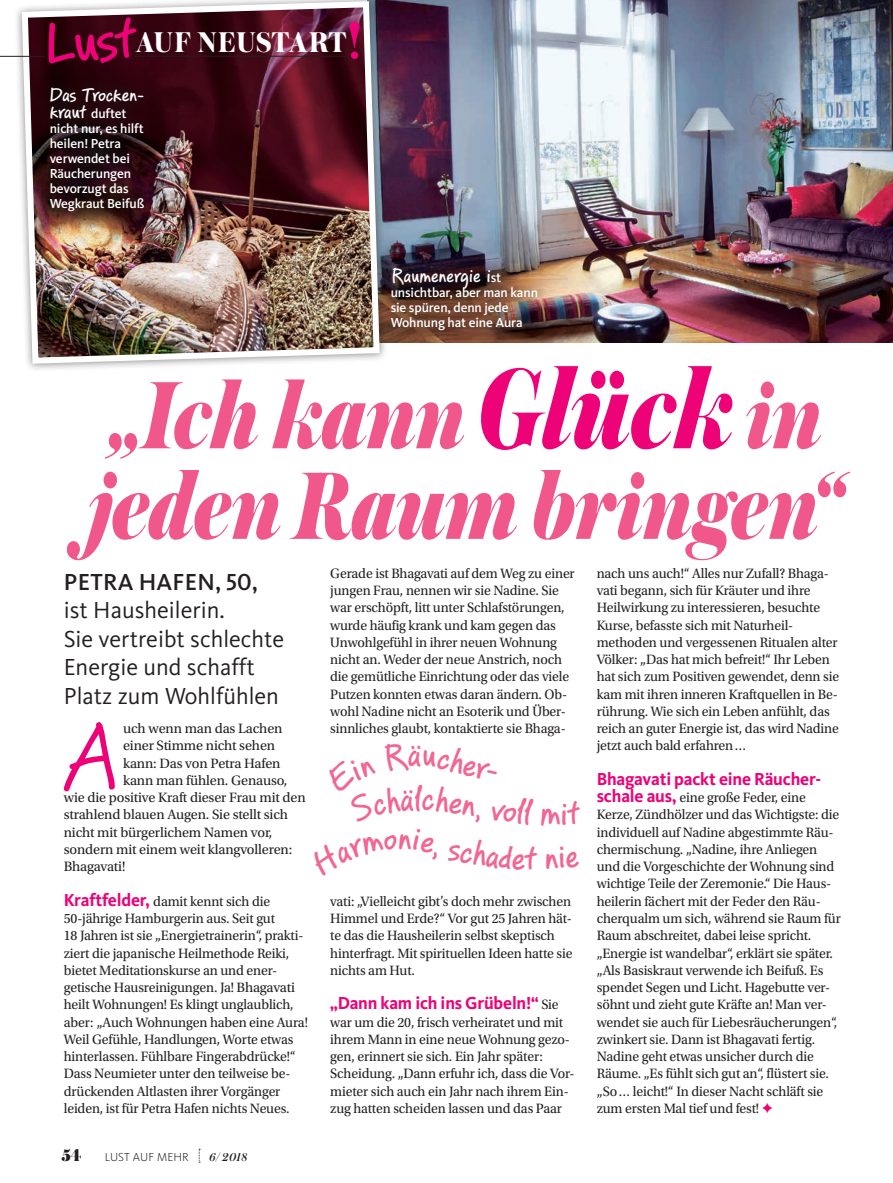
<style>
.page{position:relative;width:893px;height:1183px;background:#fff}
.page>*{position:absolute;margin:0;border:0;box-sizing:border-box;transform-origin:0 0}
.t1{font:italic 900 100.5px/90.4px "Austin";letter-spacing:-.005em;color:#f0588c;scale:.81 1}
.t2{font:91.05px "PF Reminder Pro";color:#ed0277}
.t3{font:500 60px "PF Reminder Pro";color:#ed0277}
.t4{font:500 34.5px "PF Reminder Pro";color:#f16692}
.t5{font:700 30px "Austin";color:#fff}
.t6{font:24px/28.5px "Kievit OT";color:#231f20}
.t7{font:500 24px "Kievit OT";letter-spacing:.01em;color:#231f20}
.t8{font:500 19.5px "PF Reminder Pro";letter-spacing:-.015em;color:#fff}
.t9{font:700 18px "Kievit OT";letter-spacing:-.01em;color:#ed0277}
.t10{font:900 18px "Austin";color:#231f20}
.t11{font:14.25px/17.2px "Utopia Std";letter-spacing:-.01em;color:#231f20}
.t12{font:500 13.5px/15px "Kievit OT";letter-spacing:-.01em;color:#fff}
.t13{font:300 12px "Kievit OT";letter-spacing:.01em;color:#231f20}
.t14{font:italic 500 12px "Austin";color:#231f20}
.s1{font-size:54px;color:#ed0277}
.s2{font-family:"PF Reminder Pro";font-size:19.5px}
.s3{font-family:"Kievit OT";font-size:13.5px}
.s4{font-size:120px;color:#ed0277}
.s5{font-family:"Kievit OT";font-weight:700;font-size:18px;color:#ed0277}
.s6{color:#ed0277}
.s7{font-family:"Utopia Std";font-weight:400;font-size:14.25px;color:#231f20}
</style>
<div class="page">
<img style="left:388px;top:0;width:505px;height:343px">
<div style="left:14px;top:0;width:374px;height:372px;background:#231f20;opacity:.5"></div>
<img style="left:19px;top:0;width:364px;height:367px">
<svg style="left:35px;top:73px;width:123px;height:152px;background:#2b0f12"></svg>
<img style="left:380px;top:257px;width:169px;height:84px">
<svg style="left:199px;top:1148px;width:1px;height:14px"></svg>
<hr style="left:135px;top:56px;width:212px;height:1px;background:#231f20">
<hr style="left:0;top:56px;width:45px;height:1px;background:#231f20">
<h3 class="t3" style="left:39px;top:9px;width:94px;rotate:-5deg">Lust</h3>
<h3 class="t5" style="left:136px;top:21px;width:226px">AUF NEUSTART<span class="s1">!</span></h3>
<h3 class="t8" style="left:50px;top:83px;width:96px">Das Trocken-</h3>
<p class="t12" style="left:50px;top:106px;width:96px"><span class="s2">kraut</span> duftet nicht nur, es hilft heilen! Petra verwendet bei<br>Räucherungen bevorzugt das<br>Wegkraut Beifuß</p>
<h3 class="t8" style="left:391px;top:264px;width:112px">Raumenergie i<span class="s3">st</span></h3>
<p class="t12" style="left:391px;top:285px;width:149px">unsichtbar, aber man kann sie spüren, denn jede<br>Wohnung hat eine Aura</p>
<h1 class="t1" style="left:88px;top:364px;width:938px">„Ich kann <span class="s4">Glück</span> in jeden Raum bringen“</h1>
<h3 class="t7" style="left:64px;top:568px;width:196px">PETRA HAFEN, 50,</h3>
<h3 class="t6" style="left:64px;top:596px;width:222px">ist Hausheilerin.<br>Sie vertreibt schlechte<br>Energie und schafft<br>Platz zum Wohlfühlen</h3>
<p class="t11" style="left:597px;top:564px;width:244px">nach uns auch!“ Alles nur Zufall? Bhaga&shy;vati begann, sich für Kräuter und ihre Heilwirkung zu interessieren, besuchte Kurse, befasste sich mit Naturheil&shy;methoden und vergessenen Ritualen alter Völker: „Das hat mich befreit!“ Ihr Leben hat sich zum Positiven gewendet, denn sie kam mit ihren inneren Kraftquellen in Be&shy;rührung. Wie sich ein Leben anfühlt, das reich an guter Energie ist, das wird Nadine jetzt auch bald erfahren…</p>
<p class="t9" style="left:597px;top:768px;width:226px">Bhagavati packt eine Räucher-</p>
<p class="t11" style="left:597px;top:789px;width:246px"><span class="s5">schale aus,</span> eine große Feder, eine Kerze, Zündhölzer und das Wichtigste: die individuell auf Nadine abgestimmte Räu&shy;chermischung. „Nadine, ihre Anliegen und die Vorgeschichte der Wohnung sind wichtige Teile der Zeremonie.“ Die Haus&shy;heilerin fächert mit der Feder den Räu&shy;cherqualm um sich, während sie Raum für Raum abschreitet, dabei leise spricht. „Energie ist wandelbar“, erklärt sie später. „Als Basiskraut verwende ich Beifuß. Es spendet Segen und Licht. Hagebutte ver&shy;söhnt und zieht gute Kräfte an! Man ver&shy;wendet sie auch für Liebesräucherungen“, zwinkert sie. Dann ist Bhagavati fertig.<br>Nadine geht etwas unsicher durch die Räume. „Es fühlt sich gut an“, flüstert sie. „So… leicht!“ In dieser Nacht schläft sie zum ersten Mal tief und fest! <span class="s6">✦</span></p>
<p class="t11" style="left:330px;top:564px;width:246px">Gerade ist Bhagavati auf dem Weg zu einer jungen Frau, nennen wir sie Nadine. Sie war erschöpft, litt unter Schlafstörungen, wurde häufig krank und kam gegen das Unwohlgefühl in ihrer neuen Wohnung nicht an. Weder der neue Anstrich, noch die gemütliche Einrichtung oder das viele Putzen konnten etwas daran ändern. Ob&shy;wohl Nadine nicht an Esoterik und Über&shy;sinnliches glaubt, kontaktierte sie Bhaga-</p>
<h2 class="t2" style="left:65px;top:701px;width:56px">A</h2>
<p class="t11" style="left:123px;top:720px;width:161px">uch wenn man das Lachen</p>
<p class="t11" style="left:123px;top:737px;width:154px">einer Stimme nicht sehen</p>
<p class="t11" style="left:123px;top:754px;width:159px">kann: Das von Petra Hafen</p>
<p class="t11" style="left:123px;top:771px;width:166px">kann man fühlen. Genauso,</p>
<p class="t11" style="left:64px;top:789px;width:243px">wie die positive Kraft dieser Frau mit den</p>
<p class="t11" style="left:64px;top:806px;width:226px">strahlend blauen Augen. Sie stellt sich</p>
<p class="t11" style="left:64px;top:823px;width:210px">nicht mit bürgerlichem Namen vor,</p>
<p class="t11" style="left:64px;top:840px;width:230px">sondern mit einem weit klangvolleren:</p>
<p class="t11" style="left:64px;top:858px;width:63px">Bhagavati!</p>
<p class="t11" style="left:64px;top:892px;width:246px"><span class="s5">Kraftfelder,</span> damit kennt sich die 50-jährige Hamburgerin aus. Seit gut<br>18 Jahren ist sie „Energietrainerin“, prakti&shy;ziert die japanische Heilmethode Reiki, bietet Meditationskurse an und ener&shy;getische Hausreinigungen. Ja! Bhagavati heilt Wohnungen! Es klingt unglaublich, aber: „Auch Wohnungen haben eine Aura!<br>Weil Gefühle, Handlungen, Worte etwas hinterlassen. Fühlbare Fingerabdrücke!“ Dass Neumieter unter den teilweise be&shy;drückenden Altlasten ihrer Vorgänger leiden, ist für Petra Hafen nichts Neues.</p>
<h3 class="t4" style="left:524px;top:836px;width:13px">t</h3>
<p class="t11" style="left:330px;top:892px;width:244px">vati: „Vielleicht gibt’s doch mehr zwischen Himmel und Erde?“ Vor gut 25 Jahren hät&shy;te das die Hausheilerin selbst skeptisch hinterfragt. Mit spirituellen Ideen hatte sie nichts am Hut.</p>
<p class="t9" style="left:330px;top:992px;width:230px">„Dann kam ich ins Grübeln!“ <span class="s7">Sie</span></p>
<p class="t11" style="left:330px;top:1013px;width:246px">war um die 20, frisch verheiratet und mit ihrem Mann in eine neue Wohnung gezo&shy;gen, erinnert sie sich. Ein Jahr später:<br>Scheidung. „Dann erfuhr ich, dass die Vor&shy;mieter sich auch ein Jahr nach ihrem Ein&shy;zug hatten scheiden lassen und das Paar</p>
<p class="t10" style="left:62px;top:1141px;width:21px">54</p>
<p class="t13" style="left:105px;top:1149px;width:85px">LUST AUF MEHR</p>
<p class="t14" style="left:210px;top:1148px;width:39px">6/ 2018</p>
</div>
